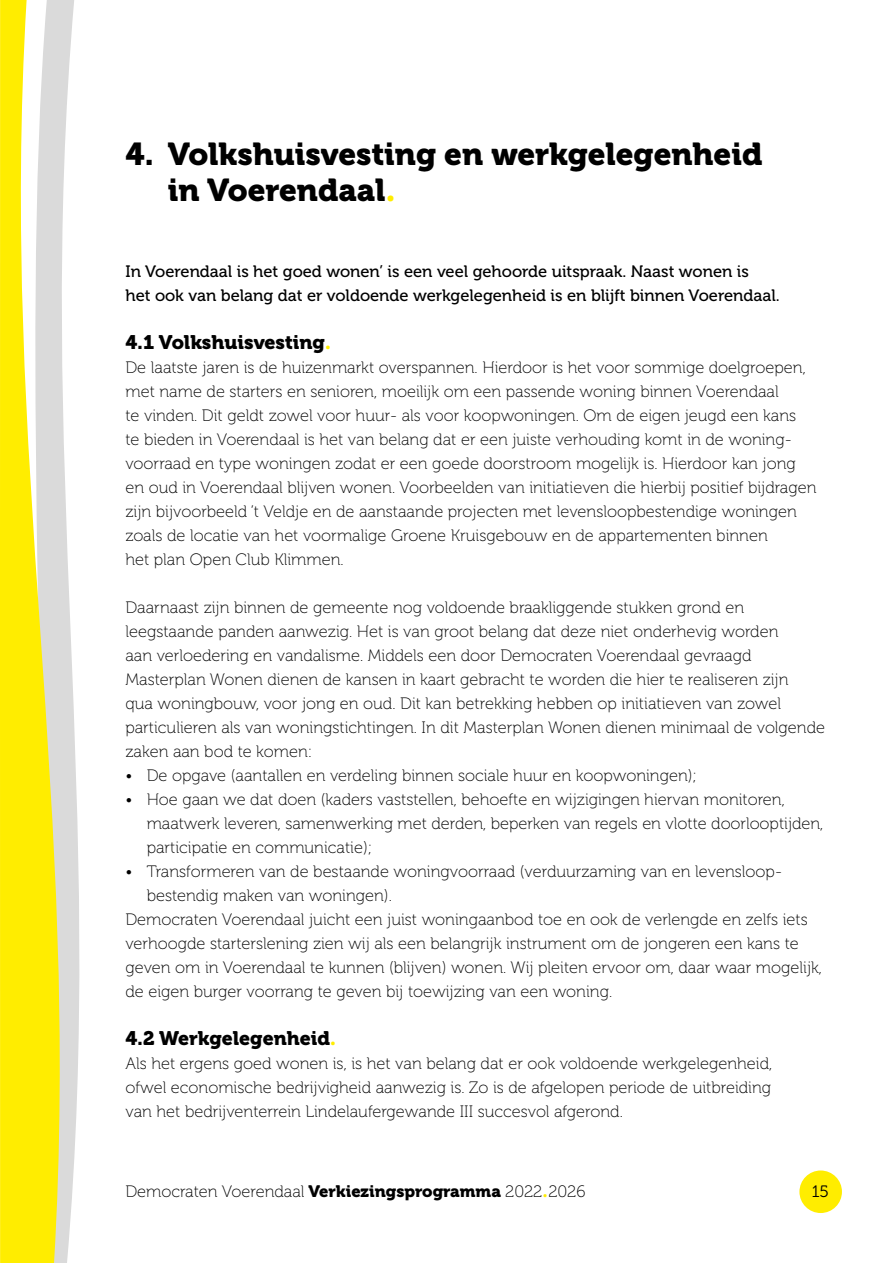
<style>
.page{position:relative;width:893px;height:1263px;background:#fff}
.page>*{position:absolute;margin:0;border:0;box-sizing:border-box;transform-origin:0 0}
.t1{font:31.5px/36px "Museo 900";color:#000}
.t2{font:19.5px "Museo 900";color:#000}
.t3{font:16.5px/24px "Museo 100";color:#000}
.t4{font:16.5px/24px "Museo 500";color:#000}
.t5{font:16.5px "Museo 300";color:#000}
.s1{font-family:"Tisa Pro";font-weight:700;color:#ffed00}
.s2{font-family:"Museo 900"}
</style>
<div class="page">
<svg style="left:0;top:0;width:80px;height:1263px"></svg>
<div style="left:799px;top:1170px;width:43px;height:43px;background:#ffed00;border-radius:50%"></div>
<h1 class="t1" style="left:168px;top:137px;width:596px;text-indent:-43px">4. Volkshuisvesting en werkgelegenheid in Voerendaal<span class="s1">.</span></h1>
<p class="t4" style="left:125px;top:260px;width:656px">In Voerendaal is het goed wonen’ is een veel gehoorde uitspraak. Naast wonen is<br>het ook van belang dat er voldoende werkgelegenheid is en blijft binnen Voerendaal.</p>
<p class="t2" style="left:125px;top:331px;width:207px">4.1 Volkshuisvesting<span class="s1">.</span></p>
<p class="t3" style="left:125px;top:356px;width:692px">De laatste jaren is de huizenmarkt overspannen. Hierdoor is het voor sommige doelgroepen, met name de starters en senioren, moeilijk om een passende woning binnen Voerendaal<br>te vinden. Dit geldt zowel voor huur- als voor koopwoningen. Om de eigen jeugd een kans<br>te bieden in Voerendaal is het van belang dat er een juiste verhouding komt in de woning&shy;voorraad en type woningen zodat er een goede doorstroom mogelijk is. Hierdoor kan jong en oud in Voerendaal blijven wonen. Voorbeelden van initiatieven die hierbij positief bijdragen zijn bijvoorbeeld ’t Veldje en de aanstaande projecten met levensloopbestendige woningen zoals de locatie van het voormalige Groene Kruisgebouw en de appartementen binnen<br>het plan Open Club Klimmen.</p>
<p class="t3" style="left:125px;top:596px;width:701px">Daarnaast zijn binnen de gemeente nog voldoende braakliggende stukken grond en leegstaande panden aanwezig. Het is van groot belang dat deze niet onderhevig worden<br>aan verloedering en vandalisme. Middels een door Democraten Voerendaal gevraagd Masterplan Wonen dienen de kansen in kaart gebracht te worden die hier te realiseren zijn<br>qua woningbouw, voor jong en oud. Dit kan betrekking hebben op initiatieven van zowel particulieren als van woningstichtingen. In dit Masterplan Wonen dienen minimaal de volgende zaken aan bod te komen:</p>
<p class="t3" style="left:125px;top:764px;width:573px">• De opgave (aantallen en verdeling binnen sociale huur en koopwoningen);</p>
<p class="t3" style="left:147px;top:788px;width:678px;text-indent:-21px">• Hoe gaan we dat doen (kaders vaststellen, behoefte en wijzigingen hiervan monitoren, maatwerk leveren, samenwerking met derden, beperken van regels en vlotte doorlooptijden, participatie en communicatie);</p>
<p class="t3" style="left:125px;top:860px;width:658px">• Transformeren van de bestaande woningvoorraad (verduurzaming van en levensloop-</p>
<p class="t3" style="left:147px;top:884px;width:247px">bestendig maken van woningen).</p>
<p class="t3" style="left:125px;top:908px;width:684px">Democraten Voerendaal juicht een juist woningaanbod toe en ook de verlengde en zelfs iets</p>
<p class="t3" style="left:125px;top:932px;width:675px">verhoogde starterslening zien wij als een belangrijk instrument om de jongeren een kans te</p>
<p class="t3" style="left:125px;top:956px;width:698px">geven om in Voerendaal te kunnen (blijven) wonen. Wij pleiten ervoor om, daar waar mogelijk,</p>
<p class="t3" style="left:125px;top:980px;width:488px">de eigen burger voorrang te geven bij toewijzing van een woning.</p>
<p class="t2" style="left:125px;top:1027px;width:212px">4.2 Werkgelegenheid<span class="s1">.</span></p>
<p class="t3" style="left:125px;top:1052px;width:648px;text-align:justify">Als het ergens goed wonen is, is het van belang dat er ook voldoende werkgelegenheid, ofwel economische bedrijvigheid aanwezig is. Zo is de afgelopen periode de uitbreiding van het bedrijventerrein Lindelaufergewande III succesvol afgerond.</p>
<p class="t3" style="left:125px;top:1180px;width:462px">Democraten Voerendaal <span class="s2">Verkiezingsprogramma</span> 2022<span class="s1">.</span>2026</p>
<p class="t5" style="left:812px;top:1182px;width:19px">15</p>
</div>
